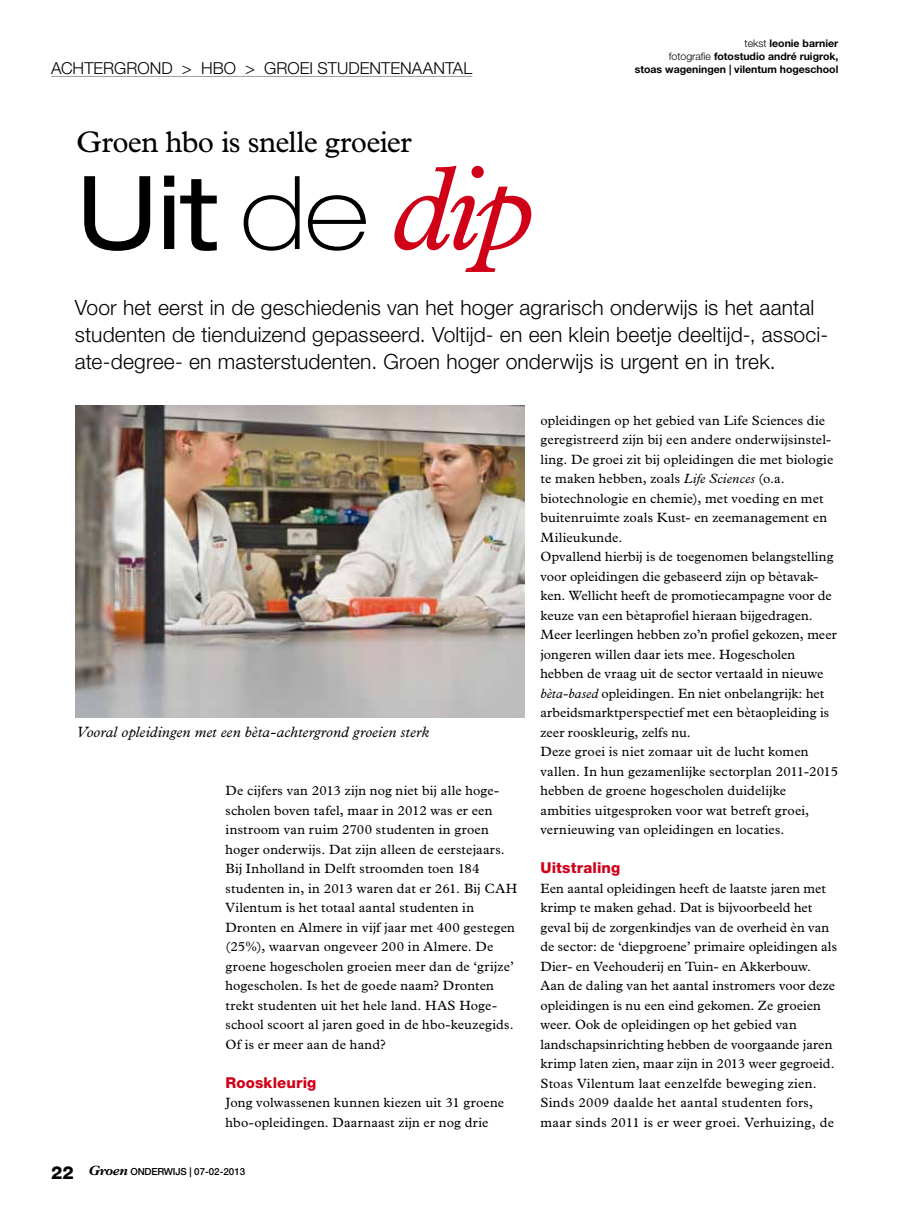
<style>
.page{position:relative;width:915px;height:1212px;background:#fff}
.page>*{position:absolute;margin:0;border:0;box-sizing:border-box;transform-origin:0 0}
.t1{font:expanded 102px "Helvetica Neue LT Std";color:#000}
.t2{font:30px "Plantin Std";letter-spacing:-.02em;color:#000}
.t3{font:300 21px/27px "Helvetica Neue LT Std";letter-spacing:.005em;color:#000}
.t4{font:300 16.5px "Helvetica Neue LT Std";letter-spacing:.005em;color:#000}
.t5{font:italic 15px "Plantin Std";letter-spacing:.01em;color:#000}
.t6{font:800 15px "Helvetica Neue LT Std";letter-spacing:.01em;color:#d10019}
.t7{font:13.5px/19.5px "Plantin Std";letter-spacing:.01em;color:#000}
.t8{font:700 10.5px/12.6px "Helvetica Neue LT Std";color:#000;text-align:right}
.t9{font:500 9.75px "Helvetica Neue LT Std";letter-spacing:-.02em;color:#000}
.s1{font-weight:100}
.s2{font-family:"Plantin Std";font-style:italic;font-stretch:normal;font-size:120px;color:#d10019}
.s3{font-weight:300}
.s4{font-weight:800;font-size:18px}
.s5{font-family:"Plantin Std";font-weight:700;font-style:italic;font-size:13.5px}
.s6{font-style:italic}
</style>
<div class="page">
<img style="left:76px;top:405px;width:448px;height:312px">
<hr style="left:51px;top:76px;width:421px;height:1px;background:#9c9e9f">
<p class="t4" style="left:51px;top:58px;width:422px">achtergrond &gt; hbo &gt; groei studentenaantal</p>
<h2 class="t2" style="left:77px;top:124px;width:336px">Groen hbo is snelle groeier</h2>
<h1 class="t1" style="left:77px;top:151px;width:457px">Uit <span class="s1">de</span> <span class="s2">dip</span></h1>
<p class="t8" style="left:634px;top:37px;width:205px"><span class="s3">tekst</span> leonie barnier<br><span class="s3">fotografie</span> fotostudio andré ruigrok,<br>stoas wageningen | vilentum hogeschool</p>
<p class="t3" style="left:75px;top:294px;width:754px">Voor het eerst in de geschiedenis van het hoger agrarisch onderwijs is het aantal studenten de tienduizend gepasseerd. Voltijd- en een klein beetje deeltijd-, associ&shy;ate-degree- en masterstudenten. groen hoger onderwijs is urgent en in trek.</p>
<p class="t5" style="left:77px;top:723px;width:354px">Vooral opleidingen met een bèta-achtergrond groeien sterk</p>
<p class="t7" style="left:225px;top:781px;width:293px">De cijfers van 2013 zijn nog niet bij alle hoge&shy;scholen boven tafel, maar in 2012 was er een instroom van ruim 2700 studenten in groen hoger onderwijs. Dat zijn alleen de eerstejaars.<br>Bij Inholland in Delft stroomden toen 184 studenten in, in 2013 waren dat er 261. Bij CAH Vilentum is het totaal aantal studenten in Dronten en Almere in vijf jaar met 400 gestegen (25%), waarvan ongeveer 200 in Almere. De groene hogescholen groeien meer dan de ‘grijze’ hogescholen. Is het de goede naam? Dronten trekt studenten uit het hele land. HAS Hoge&shy;school scoort al jaren goed in de hbo-keuzegids.<br>Of is er meer aan de hand?</p>
<p class="t6" style="left:225px;top:1073px;width:92px">Rooskleurig</p>
<p class="t7" style="left:225px;top:1093px;width:280px">Jong volwassenen kunnen kiezen uit 31 groene hbo-opleidingen. Daarnaast zijn er nog drie</p>
<p class="t9" style="left:51px;top:1166px;width:196px"><span class="s4">22</span> <span class="s5">Groen</span> ONDERWIJS | 07-02-2013</p>
<p class="t7" style="left:540px;top:410px;width:299px">opleidingen op het gebied van Life Sciences die geregistreerd zijn bij een andere onderwijsinstel&shy;ling. De groei zit bij opleidingen die met biologie te maken hebben, zoals <span class="s6">Life Sciences</span> (o.a. biotechnologie en chemie), met voeding en met buitenruimte zoals Kust- en zeemanagement en Milieukunde.<br>Opvallend hierbij is de toegenomen belangstelling voor opleidingen die gebaseerd zijn op bètavak&shy;ken. Wellicht heeft de promotiecampagne voor de keuze van een bètaprofiel hieraan bijgedragen.<br>Meer leerlingen hebben zo’n profiel gekozen, meer jongeren willen daar iets mee. Hogescholen hebben de vraag uit de sector vertaald in nieuwe <span class="s6">bèta-based</span> opleidingen. En niet onbelangrijk: het arbeidsmarktperspectief met een bètaopleiding is zeer rooskleurig, zelfs nu.<br>Deze groei is niet zomaar uit de lucht komen vallen. In hun gezamenlijke sectorplan 2011-2015 hebben de groene hogescholen duidelijke ambities uitgesproken voor wat betreft groei, vernieuwing van opleidingen en locaties.</p>
<p class="t6" style="left:540px;top:859px;width:81px">Uitstraling</p>
<p class="t7" style="left:540px;top:878px;width:298px">Een aantal opleidingen heeft de laatste jaren met krimp te maken gehad. Dat is bijvoorbeeld het geval bij de zorgenkindjes van de overheid èn van de sector: de ‘diepgroene’ primaire opleidingen als Dier- en Veehouderij en Tuin- en Akkerbouw.<br>Aan de daling van het aantal instromers voor deze opleidingen is nu een eind gekomen. Ze groeien weer. Ook de opleidingen op het gebied van landschapsinrichting hebben de voorgaande jaren krimp laten zien, maar zijn in 2013 weer gegroeid.<br>Stoas Vilentum laat eenzelfde beweging zien.<br>Sinds 2009 daalde het aantal studenten fors, maar sinds 2011 is er weer groei. Verhuizing, de</p>
</div>
